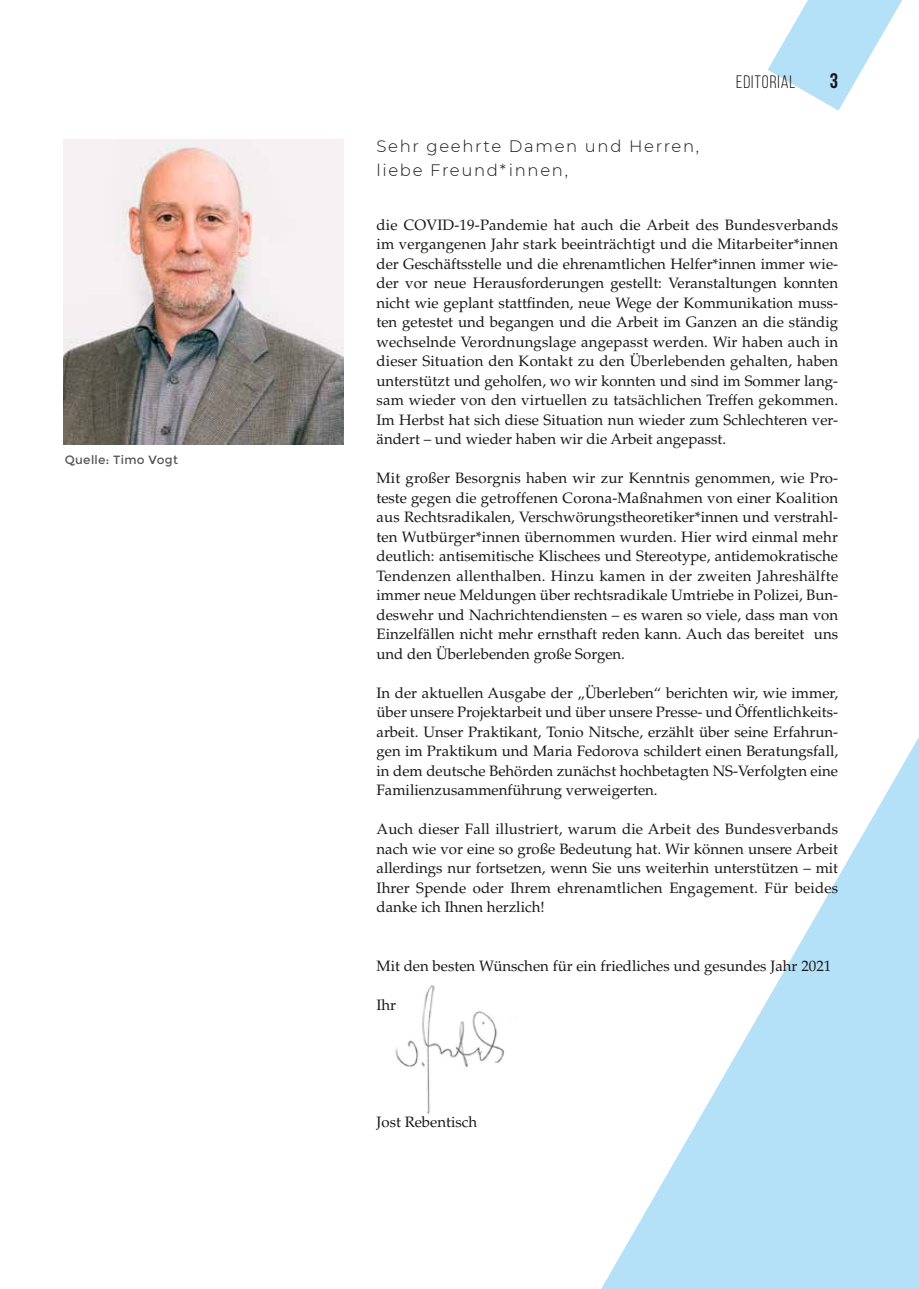
<style>
.page{position:relative;width:919px;height:1289px;background:#fff}
.page>*{position:absolute;margin:0;border:0;box-sizing:border-box;transform-origin:0 0}
.t1{font:700 21px "Bebas Neue";color:#181716}
.t2{font:18px "Bebas Neue";letter-spacing:.05em;color:#181716}
.t3{font:300 16.5px/24px "Montserrat";letter-spacing:.1em;color:#181716}
.t4{font:15px/19.5px "Palatino LT Std";color:#181716;text-align:justify}
.t5{font:12px "Montserrat";letter-spacing:.025em;color:#565655}
</style>
<div class="page">
<img style="left:64px;top:140px;width:279px;height:304px">
<img style="left:395px;top:985px;width:110px;height:129px">
<svg style="left:602px;top:739px;width:316px;height:549px"></svg>
<svg style="left:768px;top:0;width:134px;height:111px"></svg>
<p class="t5" style="left:65px;top:452px;width:115px">Quelle: Timo Vogt</p>
<p class="t3" style="left:376px;top:133px;width:324px">Sehr geehrte Damen und Herren, liebe Freund*innen,</p>
<p class="t2" style="left:736px;top:73px;width:61px">EDITORIAL</p>
<h1 class="t1" style="left:829px;top:69px;width:10px">3</h1>
<p class="t4" style="left:376px;top:215px;width:463px">die COVID-19-Pandemie hat auch die Arbeit des Bundesverbands im vergangenen Jahr stark beeinträchtigt und die Mitarbeiter*innen der Geschäftsstelle und die ehrenamtlichen Helfer*innen immer wie&shy;der vor neue Herausforderungen gestellt: Veranstaltungen konnten nicht wie geplant stattfinden, neue Wege der Kommunikation muss&shy;ten getestet und begangen und die Arbeit im Ganzen an die ständig wechselnde Verordnungslage angepasst werden. Wir haben auch in dieser Situation den Kontakt zu den Überlebenden gehalten, haben unterstützt und geholfen, wo wir konnten und sind im Sommer lang&shy;sam wieder von den virtuellen zu tatsächlichen Treffen gekommen.<br>Im Herbst hat sich diese Situation nun wieder zum Schlechteren ver&shy;ändert – und wieder haben wir die Arbeit angepasst.</p>
<p class="t4" style="left:376px;top:468px;width:463px">Mit großer Besorgnis haben wir zur Kenntnis genommen, wie Pro&shy;teste gegen die getroffenen Corona-Maßnahmen von einer Koalition aus Rechtsradikalen, Verschwörungstheoretiker*innen und verstrahl&shy;ten Wutbürger*innen übernommen wurden. Hier wird einmal mehr deutlich: antisemitische Klischees und Stereotype, antidemokratische Tendenzen allenthalben. Hinzu kamen in der zweiten Jahreshälfte immer neue Meldungen über rechtsradikale Umtriebe in Polizei, Bun&shy;deswehr und Nachrichtendiensten – es waren so viele, dass man von Einzelfällen nicht mehr ernsthaft reden kann. Auch das bereitet uns und den Überlebenden große Sorgen.</p>
<p class="t4" style="left:376px;top:683px;width:463px">In der aktuellen Ausgabe der „Überleben“ berichten wir, wie immer, über unsere Projektarbeit und über unsere Presse- und Öffentlichkeits&shy;arbeit. Unser Praktikant, Tonio Nitsche, erzählt über seine Erfahrun&shy;gen im Praktikum und Maria Fedorova schildert einen Beratungsfall, in dem deutsche Behörden zunächst hochbetagten NS-Verfolgten eine Familienzusammenführung verweigerten.</p>
<p class="t4" style="left:376px;top:819px;width:463px">Auch dieser Fall illustriert, warum die Arbeit des Bundesverbands nach wie vor eine so große Bedeutung hat. Wir können unsere Arbeit allerdings nur fortsetzen, wenn Sie uns weiterhin unterstützen – mit Ihrer Spende oder Ihrem ehrenamtlichen Engagement. Für beides danke ich Ihnen herzlich!</p>
<p class="t4" style="left:376px;top:956px;width:456px">Mit den besten Wünschen für ein friedliches und gesundes Jahr 2021</p>
<p class="t4" style="left:376px;top:995px;width:21px">Ihr</p>
<p class="t4" style="left:376px;top:1112px;width:102px">Jost Rebentisch</p>
</div>
